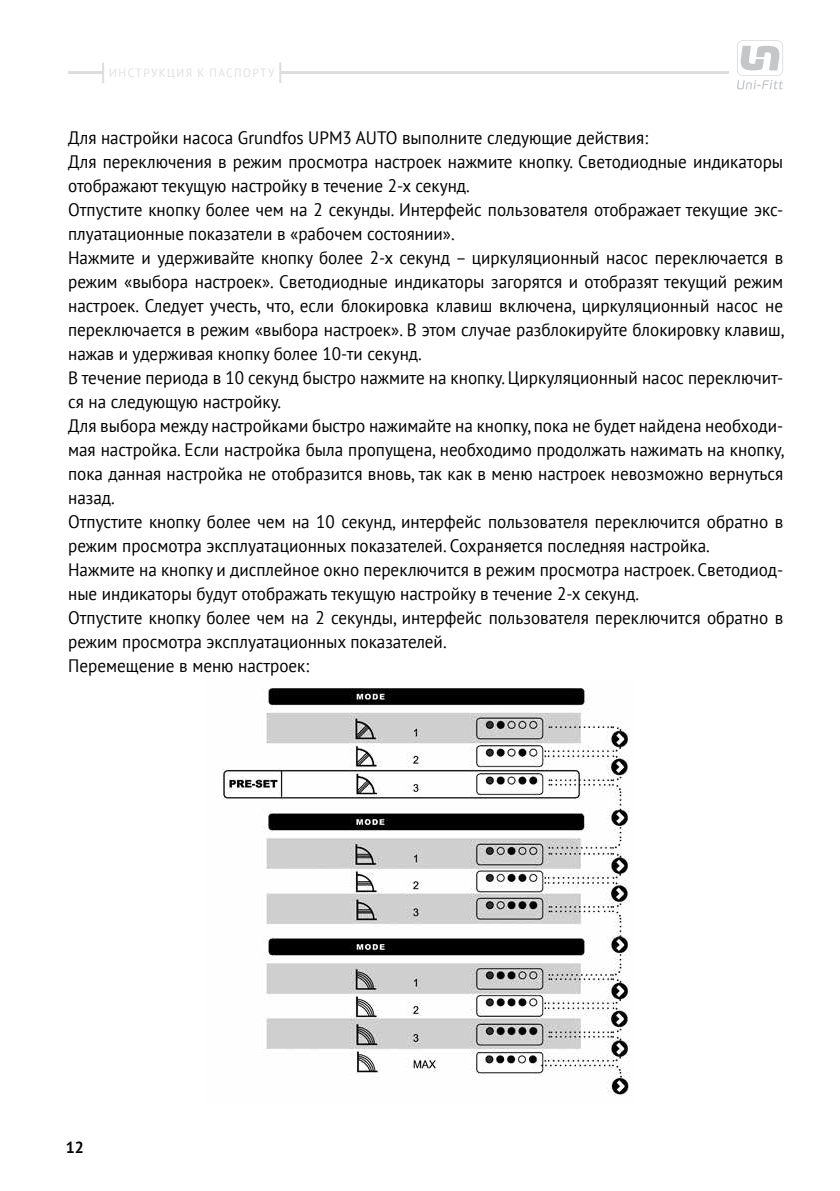
<style>
.page{position:relative;width:840px;height:1191px;background:#fff}
.page>*{position:absolute;margin:0;border:0;box-sizing:border-box;transform-origin:0 0}
.t1{font:18px/24px "PT Sans";color:#000;scale:.95 1}
.t2{font:700 16px "PT Sans";color:#000}
.t3{font:12px "PT Sans";letter-spacing:.13em;color:#dedfe0;scale:.95 1}
</style>
<div class="page">
<hr style="left:68px;top:71px;width:714px;height:3px;background:#dcddde">
<div style="left:103px;top:63px;width:177px;height:20px;background:#fff"></div>
<hr style="left:102px;top:63px;width:2px;height:20px;background:#dcddde">
<hr style="left:279px;top:63px;width:2px;height:20px;background:#dcddde">
<div style="left:728px;top:34px;width:62px;height:62px;background:#fff"></div>
<svg style="left:737px;top:40px;width:45px;height:49px"></svg>
<img style="left:222px;top:688px;width:408px;height:408px">
<p class="t3" style="left:109px;top:66px;width:175px">ИНСТРУКЦИЯ К ПАСПОРТУ</p>
<p class="t1" style="left:68px;top:125px;width:755px">Для настройки насоса Grundfos UPM3 AUTO выполните следующие действия:<br>Для переключения в режим просмотра настроек нажмите кнопку. Светодиодные индикаторы отображают текущую настройку в течение 2-х секунд.<br>Отпустите кнопку более чем на 2 секунды. Интерфейс пользователя отображает текущие экс&shy;плуатационные показатели в «рабочем состоянии».<br>Нажмите и удерживайте кнопку более 2-х секунд – циркуляционный насос переключается в режим «выбора настроек». Светодиодные индикаторы загорятся и отобразят текущий режим настроек. Следует учесть, что, если блокировка клавиш включена, циркуляционный насос не переключается в режим «выбора настроек». В этом случае разблокируйте блокировку клавиш, нажав и удерживая кнопку более 10-ти секунд.<br>В течение периода в 10 секунд быстро нажмите на кнопку. Циркуляционный насос переключит&shy;ся на следующую настройку.<br>Для выбора между настройками быстро нажимайте на кнопку, пока не будет найдена необходи&shy;мая настройка. Если настройка была пропущена, необходимо продолжать нажимать на кнопку, пока данная настройка не отобразится вновь, так как в меню настроек невозможно вернуться назад.<br>Отпустите кнопку более чем на 10 секунд, интерфейс пользователя переключится обратно в режим просмотра эксплуатационных показателей. Сохраняется последняя настройка.<br>Нажмите на кнопку и дисплейное окно переключится в режим просмотра настроек. Светодиод&shy;ные индикаторы будут отображать текущую настройку в течение 2-х секунд.<br>Отпустите кнопку более чем на 2 секунды, интерфейс пользователя переключится обратно в режим просмотра эксплуатационных показателей.<br>Перемещение в меню настроек:</p>
<p class="t2" style="left:66px;top:1137px;width:20px">12</p>
</div>
